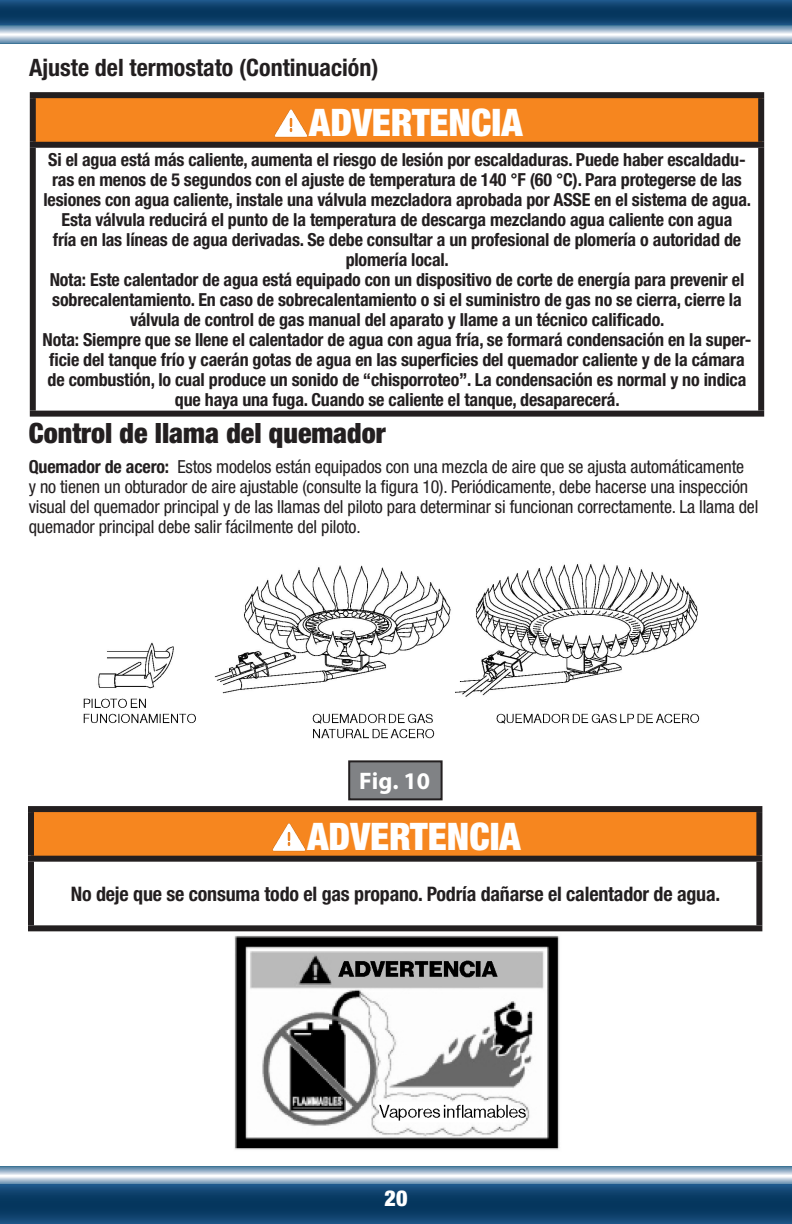
<style>
.page{position:relative;width:792px;height:1224px;background:#fff}
.page>*{position:absolute;margin:0;border:0;box-sizing:border-box;transform-origin:0 0}
.t1{font:900 condensed 38px "Helvetica Neue LT Std";color:#fff}
.t2{font:900 condensed 28px "Helvetica Neue LT Std";color:#231f20}
.t3{font:700 condensed 24px "Helvetica Neue LT Std";color:#231f20}
.t4{font:700 24px "Myriad Pro";color:#fff}
.t5{font:900 condensed 22px "Helvetica Neue LT Std";color:#fff}
.t6{font:700 condensed 20px "Helvetica Neue LT Std";letter-spacing:-.01em;color:#231f20}
.t7{font:700 condensed 18px/20px "Helvetica Neue LT Std";letter-spacing:-.01em;color:#231f20;text-align:center}
.t8{font:condensed 18px/20px "Helvetica Neue LT Std";letter-spacing:-.01em;color:#231f20}
.s1{font-weight:700}
</style>
<div class="page">
<svg style="left:0;top:35px;width:791px;height:8px;background:#a8bed1"></svg>
<svg style="left:0;top:25px;width:792px;height:9px;background:#99b4c9"></svg>
<svg style="left:0;top:0;width:792px;height:25px;background:#0e416c"></svg>
<svg style="left:0;top:1166px;width:791px;height:9px;background:#92aec4"></svg>
<svg style="left:0;top:1177px;width:792px;height:8px;background:#96b0c8"></svg>
<svg style="left:0;top:1185px;width:792px;height:39px;background:#0d416c"></svg>
<div style="left:33px;top:95px;width:728px;height:50px;background:#f6861f"></div>
<div style="left:30px;top:148px;width:6px;height:263px;background:#231f20"></div>
<div style="left:758px;top:148px;width:6px;height:263px;background:#231f20"></div>
<div style="left:30px;top:411px;width:734px;height:6px;background:#231f20"></div>
<div style="left:30px;top:92px;width:734px;height:6px;background:#231f20"></div>
<div style="left:30px;top:98px;width:6px;height:44px;background:#231f20"></div>
<div style="left:758px;top:98px;width:6px;height:44px;background:#231f20"></div>
<div style="left:30px;top:142px;width:734px;height:6px;background:#231f20"></div>
<img style="left:271px;top:109px;width:40px;height:33px">
<img style="left:83px;top:564px;width:617px;height:175px">
<div style="left:349px;top:761px;width:93px;height:38px;background:#808285"></div>
<div style="left:348px;top:760px;width:95px;height:40px;border:2px solid #231f20"></div>
<div style="left:31px;top:809px;width:728px;height:50px;background:#f6861f"></div>
<div style="left:28px;top:862px;width:6px;height:63px;background:#231f20"></div>
<div style="left:756px;top:862px;width:6px;height:63px;background:#231f20"></div>
<div style="left:28px;top:925px;width:734px;height:6px;background:#231f20"></div>
<div style="left:28px;top:806px;width:734px;height:6px;background:#231f20"></div>
<div style="left:28px;top:812px;width:6px;height:44px;background:#231f20"></div>
<div style="left:756px;top:812px;width:6px;height:44px;background:#231f20"></div>
<div style="left:28px;top:856px;width:734px;height:6px;background:#231f20"></div>
<img style="left:270px;top:823px;width:39px;height:33px">
<img style="left:234px;top:935px;width:326px;height:215px">
<h3 class="t3" style="left:29px;top:53px;width:351px">Ajuste del termostato (Continuación)</h3>
<h1 class="t1" style="left:309px;top:99px;width:215px">ADVERTENCIA</h1>
<p class="t7" style="left:43px;top:149px;width:710px">Si el agua está más caliente, aumenta el riesgo de lesión por escaldaduras. Puede haber escaldadu&shy;ras en menos de 5 segundos con el ajuste de temperatura de 140 °F (60 °C). Para protegerse de las lesiones con agua caliente, instale una válvula mezcladora aprobada por ASSE en el sistema de agua.<br>Esta válvula reducirá el punto de la temperatura de descarga mezclando agua caliente con agua<br>fría en las líneas de agua derivadas. Se debe consultar a un profesional de plomería o autoridad de plomería local.<br>Nota: Este calentador de agua está equipado con un dispositivo de corte de energía para prevenir el sobrecalentamiento. En caso de sobrecalentamiento o si el suministro de gas no se cierra, cierre la válvula de control de gas manual del aparato y llame a un técnico calificado.<br>Nota: Siempre que se llene el calentador de agua con agua fría, se formará condensación en la super&shy;ficie del tanque frío y caerán gotas de agua en las superficies del quemador caliente y de la cámara de combustión, lo cual produce un sonido de “chisporroteo”. La condensación es normal y no indica que haya una fuga. Cuando se caliente el tanque, desaparecerá.</p>
<h2 class="t2" style="left:29px;top:415px;width:358px">Control de llama del quemador</h2>
<p class="t8" style="left:29px;top:456px;width:731px"><span class="s1">Quemador de acero:</span> Estos modelos están equipados con una mezcla de aire que se ajusta automáticamente<br>y no tienen un obturador de aire ajustable (consulte la figura 10). Periódicamente, debe hacerse una inspección visual del quemador principal y de las llamas del piloto para determinar si funcionan correctamente. La llama del quemador principal debe salir fácilmente del piloto.</p>
<h3 class="t4" style="left:359px;top:766px;width:72px">Fig. 10</h3>
<h1 class="t1" style="left:307px;top:813px;width:215px">ADVERTENCIA</h1>
<p class="t6" style="left:71px;top:881px;width:651px">No deje que se consuma todo el gas propano. Podría dañarse el calentador de agua.</p>
<p class="t5" style="left:385px;top:1184px;width:24px">20</p>
</div>
